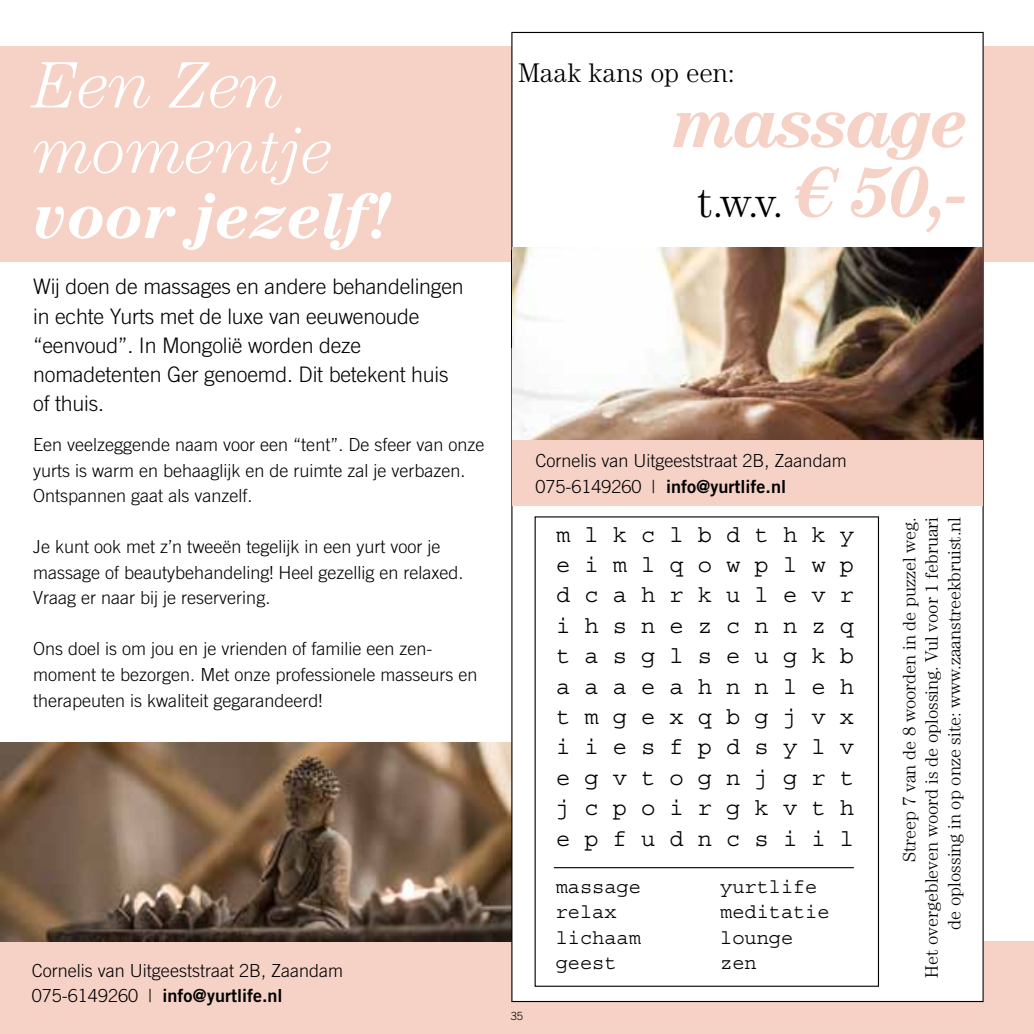
<style>
.page{position:relative;width:1034px;height:1034px;background:#fff}
.page>*{position:absolute;margin:0;border:0;box-sizing:border-box;transform-origin:0 0}
.t1{font:italic 700 72px "Century LT";letter-spacing:-.04em;color:#f5d1c6}
.t2{font:italic 300 65.7px/65.2px "Century Std";color:#fff}
.t3{font:italic 700 65.7px "Century Std";color:#fff}
.t4{font:300 42.75px "Century Std";color:#000}
.t5{font:300 27px "Century Std";letter-spacing:.01em;color:#000}
.t6{font:23.62px/30.4px "Courier Std";color:#000;text-align:justify}
.t7{font:300 21.38px/29.2px "Trade Gothic LT Std";letter-spacing:-.01em;color:#000}
.t8{font:20.25px/25.4px "Courier Std";color:#000}
.t9{font:300 18px/25.4px "Trade Gothic LT Std";color:#000}
.t10{font:300 18px/22.5px "Century Std";color:#000;text-align:right}
.t11{font:18px "Trade Gothic LT Std Bd 2";color:#000}
.t12{font:300 11.25px "Trade Gothic LT Std";color:#000}
.s1{font-family:"Trade Gothic LT Std";font-weight:300}
.s2{font-family:"Century LT";font-weight:700;font-style:italic;font-size:72px;color:#f5d1c6}
</style>
<div class="page">
<div style="left:0;top:46px;width:1033px;height:215px;background:#f5d1c6"></div>
<div style="left:0;top:941px;width:1033px;height:92px;background:#f5d1c6"></div>
<img style="left:0;top:742px;width:511px;height:199px">
<div style="left:511px;top:32px;width:472px;height:969px;background:#fff"></div>
<div style="left:535px;top:517px;width:343px;height:469px;background:#fff"></div>
<hr style="left:553px;top:866px;width:300px;height:2px;background:#000">
<img style="left:511px;top:261px;width:1px;height:86px">
<img style="left:512px;top:247px;width:470px;height:193px">
<div style="left:512px;top:440px;width:470px;height:66px;background:#f5d1c6"></div>
<h2 class="t2" style="left:34px;top:52px;width:301px">Een Zen momentje</h2>
<h2 class="t3" style="left:34px;top:177px;width:361px">voor jezelf!</h2>
<p class="t7" style="left:33px;top:272px;width:432px">Wij doen de massages en andere behandelingen in echte Yurts met de luxe van eeuwenoude “eenvoud”. In Mongolië worden deze nomadetenten Ger genoemd. Dit betekent huis of thuis.</p>
<p class="t9" style="left:33px;top:432px;width:452px">Een veelzeggende naam voor een “tent”. De sfeer van onze yurts is warm en behaaglijk en de ruimte zal je verbazen.<br>Ontspannen gaat als vanzelf.</p>
<p class="t9" style="left:33px;top:534px;width:432px">Je kunt ook met z’n tweeën tegelijk in een yurt voor je massage of beautybehandeling! Heel gezellig en relaxed.<br>Vraag er naar bij je reservering.</p>
<p class="t9" style="left:33px;top:636px;width:446px">Ons doel is om jou en je vrienden of familie een zen&shy;moment te bezorgen. Met onze professionele masseurs en therapeuten is kwaliteit gegarandeerd!</p>
<p class="t9" style="left:32px;top:957px;width:313px">Cornelis van Uitgeeststraat 2B, Zaandam</p>
<p class="t11" style="left:32px;top:984px;width:252px"><span class="s1">075-6149260 |</span> info@yurtlife.nl</p>
<h3 class="t5" style="left:518px;top:57px;width:218px">Maak kans op een:</h3>
<h1 class="t1" style="left:673px;top:80px;width:298px">massage</h1>
<h3 class="t4" style="left:697px;top:177px;width:273px">t.w.v. <span class="s2">€ 50,-</span></h3>
<p class="t9" style="left:535px;top:448px;width:313px">Cornelis van Uitgeeststraat 2B, Zaandam</p>
<p class="t11" style="left:535px;top:475px;width:252px"><span class="s1">075-6149260 |</span> info@yurtlife.nl</p>
<p class="t12" style="left:511px;top:1008px;width:14px">35</p>
<h3 class="t6" style="left:556px;top:519px;width:299px">m l k c l b d t h k y e i m l q o w p l w p d c a h r k u l e v r i h s n e z c n n z q t a s g l s e u g k b a a a e a h n n l e h t m g e x q b g j v x i i e s f p d s y l v e g v t o g n j g r t j c p o i r g k v t h e p f u d n c s i i l</h3>
<p class="t10" style="left:897px;top:977px;width:462px;rotate:-90deg">Streep 7 van de 8 woorden in de puzzel weg.<br>Het overgebleven woord is de oplossing. Vul voor 1 februari de oplossing in op onze site: www.zaanstreekbruist.nl</p>
<p class="t8" style="left:555px;top:873px;width:87px">massage relax lichaam geest</p>
<p class="t8" style="left:720px;top:873px;width:111px">yurtlife meditatie lounge zen</p>
</div>
